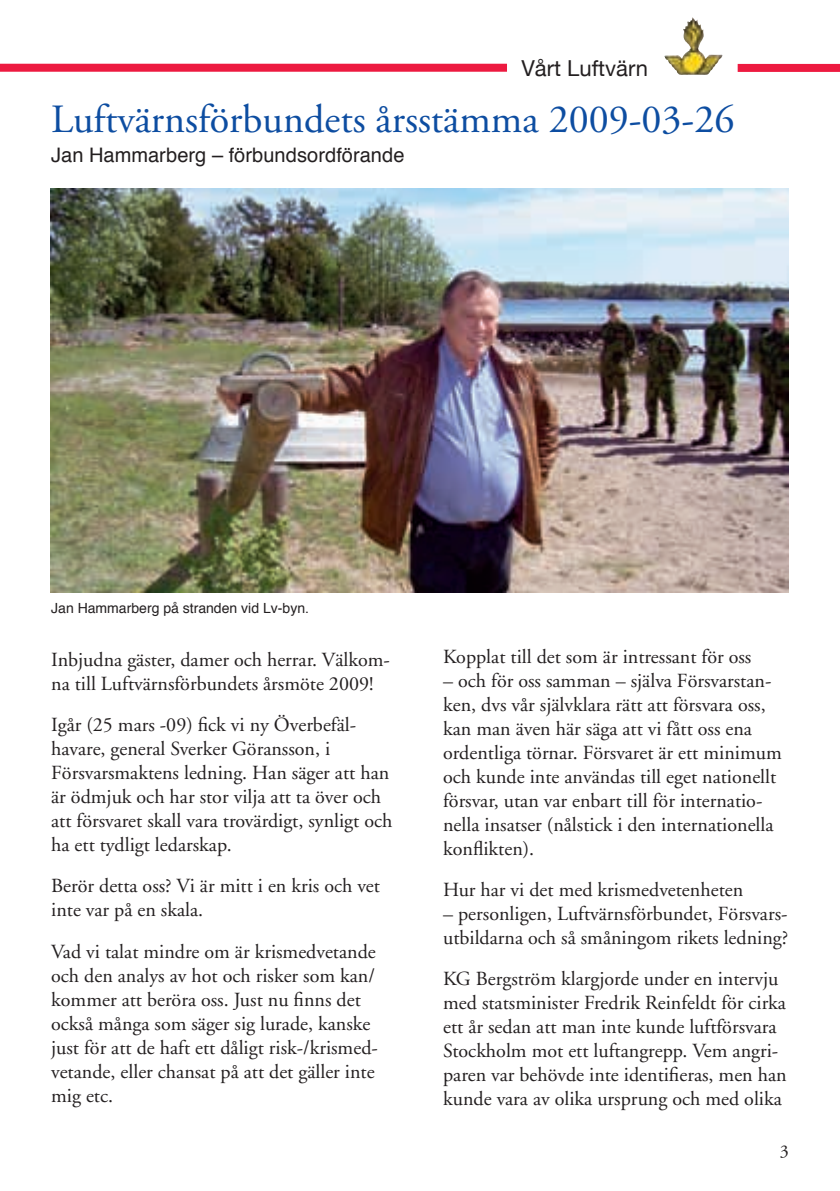
<style>
.page{position:relative;width:840px;height:1191px;background:#fff}
.page>*{position:absolute;margin:0;border:0;box-sizing:border-box;transform-origin:0 0}
.t1{font:40px "Adobe Garamond";color:#0d4da1}
.t2{font:22px "Helvetica Neue";color:#231f20}
.t3{font:20px/24px "Adobe Garamond";color:#231f20}
.t4{font:20px "Helvetica";letter-spacing:.005em;color:#231f20}
.t5{font:18px "Adobe Garamond";color:#231f20}
.t6{font:14px "Helvetica";color:#231f20}
</style>
<div class="page">
<img style="left:664px;top:17px;width:58px;height:58px">
<div style="left:0;top:64px;width:506px;height:8px;background:#ed1a40"></div>
<div style="left:737px;top:64px;width:102px;height:8px;background:#ed1a40"></div>
<img style="left:51px;top:188px;width:737px;height:404px">
<p class="t2" style="left:521px;top:55px;width:128px">Vårt Luftvärn</p>
<h1 class="t1" style="left:51px;top:98px;width:684px">Luftvärnsförbundets årsstämma 2009-03-26</h1>
<p class="t4" style="left:51px;top:140px;width:354px">Jan Hammarberg – förbundsordförande</p>
<p class="t6" style="left:51px;top:597px;width:259px">Jan Hammarberg på stranden vid Lv-byn.</p>
<p class="t3" style="left:51px;top:648px;width:340px">Inbjudna gäster, damer och herrar. Välkom&shy;na till Luftvärnsförbundets årsmöte 2009!</p>
<p class="t3" style="left:51px;top:713px;width:342px">Igår (25 mars -09) fick vi ny Överbefäl&shy;havare, general Sverker Göransson, i Försvarsmaktens ledning. Han säger att han är ödmjuk och har stor vilja att ta över och att försvaret skall vara trovärdigt, synligt och ha ett tydligt ledarskap.</p>
<p class="t3" style="left:51px;top:874px;width:330px">Berör detta oss? Vi är mitt i en kris och vet inte var på en skala.</p>
<p class="t3" style="left:51px;top:939px;width:328px">Vad vi talat mindre om är krismedvetande och den analys av hot och risker som kan/ kommer att beröra oss. Just nu finns det också många som säger sig lurade, kanske just för att de haft ett dåligt risk-/krismed&shy;vetande, eller chansat på att det gäller inte mig etc.</p>
<p class="t3" style="left:443px;top:645px;width:309px">Kopplat till det som är intressant för oss</p>
<p class="t3" style="left:443px;top:669px;width:340px">– och för oss samman – själva Försvarstan&shy;ken, dvs vår självklara rätt att försvara oss, kan man även här säga att vi fått oss ena ordentliga törnar. Försvaret är ett minimum och kunde inte användas till eget nationellt försvar, utan var enbart till för internatio&shy;nella insatser (nålstick i den internationella konflikten).</p>
<p class="t3" style="left:443px;top:878px;width:301px">Hur har vi det med krismedvetenheten</p>
<p class="t3" style="left:443px;top:902px;width:346px">– personligen, Luftvärnsförbundet, Försvars&shy;utbildarna och så småningom rikets ledning?</p>
<p class="t3" style="left:443px;top:967px;width:345px">KG Bergström klargjorde under en intervju med statsminister Fredrik Reinfeldt för cirka ett år sedan att man inte kunde luftförsvara Stockholm mot ett luftangrepp. Vem angri&shy;paren var behövde inte identifieras, men han kunde vara av olika ursprung och med olika</p>
<p class="t5" style="left:779px;top:1141px;width:10px">3</p>
</div>
